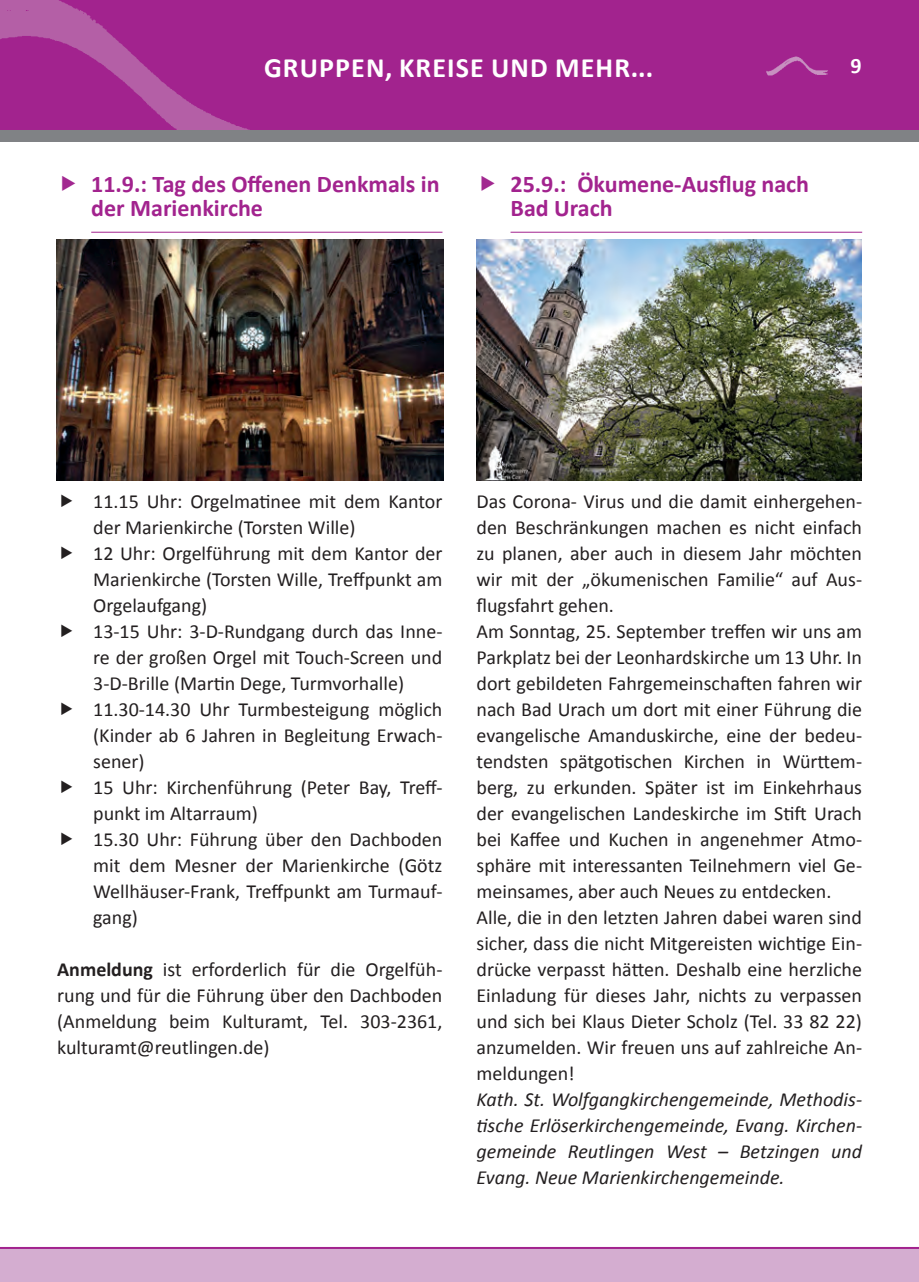
<style>
.page{position:relative;width:919px;height:1282px;background:#fff}
.page>*{position:absolute;margin:0;border:0;box-sizing:border-box;transform-origin:0 0}
.t1{font:700 28px "Calibri";letter-spacing:.04em;color:#fff}
.t2{font:700 24px/24px "Calibri";color:#a2238e}
.t3{font:700 22px "Calibri";color:#fff}
.t4{font:20px/26px "Calibri";color:#231f20}
.t5{font:italic 20px/26px "Calibri";color:#231f20;text-align:justify}
.s1{font-weight:700}
</style>
<div class="page">
<div style="left:0;top:0;width:918px;height:130px;background:#a2238e"></div>
<div style="left:0;top:1247px;width:918px;height:34px;background:#d4add0"></div>
<img style="left:0;top:0;width:250px;height:130px">
<hr style="left:0;top:1246px;width:918px;height:2px;background:#a2238e">
<div style="left:0;top:130px;width:918px;height:12px;background:#808285"></div>
<img style="left:766px;top:56px;width:62px;height:20px">
<hr style="left:91px;top:232px;width:351px;height:1px;background:#a2238e">
<hr style="left:510px;top:232px;width:352px;height:1px;background:#a2238e">
<img style="left:57px;top:239px;width:386px;height:242px">
<img style="left:476px;top:239px;width:385px;height:242px">
<h1 class="t1" style="left:264px;top:47px;width:390px">GRUPPEN, KREISE UND MEHR...</h1>
<p class="t3" style="left:850px;top:50px;width:13px">9</p>
<p class="t2" style="left:91px;top:171px;width:350px">11.9.: Tag des Offenen Denkmals in der Marienkirche</p>
<p class="t2" style="left:510px;top:171px;width:300px">25.9.: Ökumene-Ausflug nach<br>Bad Urach</p>
<p class="t4" style="left:93px;top:487px;width:351px">11.15 Uhr: Orgelmatinee mit dem Kantor der Marienkirche (Torsten Wille)<br>12 Uhr: Orgelführung mit dem Kantor der Marienkirche (Torsten Wille, Treffpunkt am Orgelaufgang)<br>13-15 Uhr: 3-D-Rundgang durch das Inne&shy;re der großen Orgel mit Touch-Screen und 3-D-Brille (Martin Dege, Turmvorhalle)<br>11.30-14.30 Uhr Turmbesteigung möglich (Kinder ab 6 Jahren in Begleitung Erwach&shy;sener)<br>15 Uhr: Kirchenführung (Peter Bay, Treff&shy;punkt im Altarraum)<br>15.30 Uhr: Führung über den Dachboden mit dem Mesner der Marienkirche (Götz Wellhäuser-Frank, Treffpunkt am Turmauf&shy;gang)</p>
<p class="t4" style="left:57px;top:955px;width:387px;text-align:justify"><span class="s1">Anmeldung</span> ist erforderlich für die Orgelfüh&shy;rung und für die Führung über den Dachboden (Anmeldung beim Kulturamt, Tel. 303-2361, kulturamt@reutlingen.de)</p>
<p class="t4" style="left:476px;top:487px;width:387px">Das Corona- Virus und die damit einhergehen&shy;den Beschränkungen machen es nicht einfach zu planen, aber auch in diesem Jahr möchten wir mit der „ökumenischen Familie“ auf Aus&shy;flugsfahrt gehen.<br>Am Sonntag, 25. September treffen wir uns am Parkplatz bei der Leonhardskirche um 13 Uhr. In dort gebildeten Fahrgemeinschaften fahren wir nach Bad Urach um dort mit einer Führung die evangelische Amanduskirche, eine der bedeu&shy;tendsten spätgotischen Kirchen in Württem&shy;berg, zu erkunden. Später ist im Einkehrhaus der evangelischen Landeskirche im Stift Urach bei Kaffee und Kuchen in angenehmer Atmo&shy;sphäre mit interessanten Teilnehmern viel Ge&shy;meinsames, aber auch Neues zu entdecken.<br>Alle, die in den letzten Jahren dabei waren sind sicher, dass die nicht Mitgereisten wichtige Ein&shy;drücke verpasst hätten. Deshalb eine herzliche Einladung für dieses Jahr, nichts zu verpassen und sich bei Klaus Dieter Scholz (Tel. 33 82 22) anzumelden. Wir freuen uns auf zahlreiche An&shy;meldungen!</p>
<p class="t5" style="left:476px;top:1085px;width:387px">Kath. St. Wolfgangkirchengemeinde, Methodis&shy;tische Erlöserkirchengemeinde, Evang. Kirchen&shy;gemeinde Reutlingen West – Betzingen und Evang. Neue Marienkirchengemeinde.</p>
</div>
